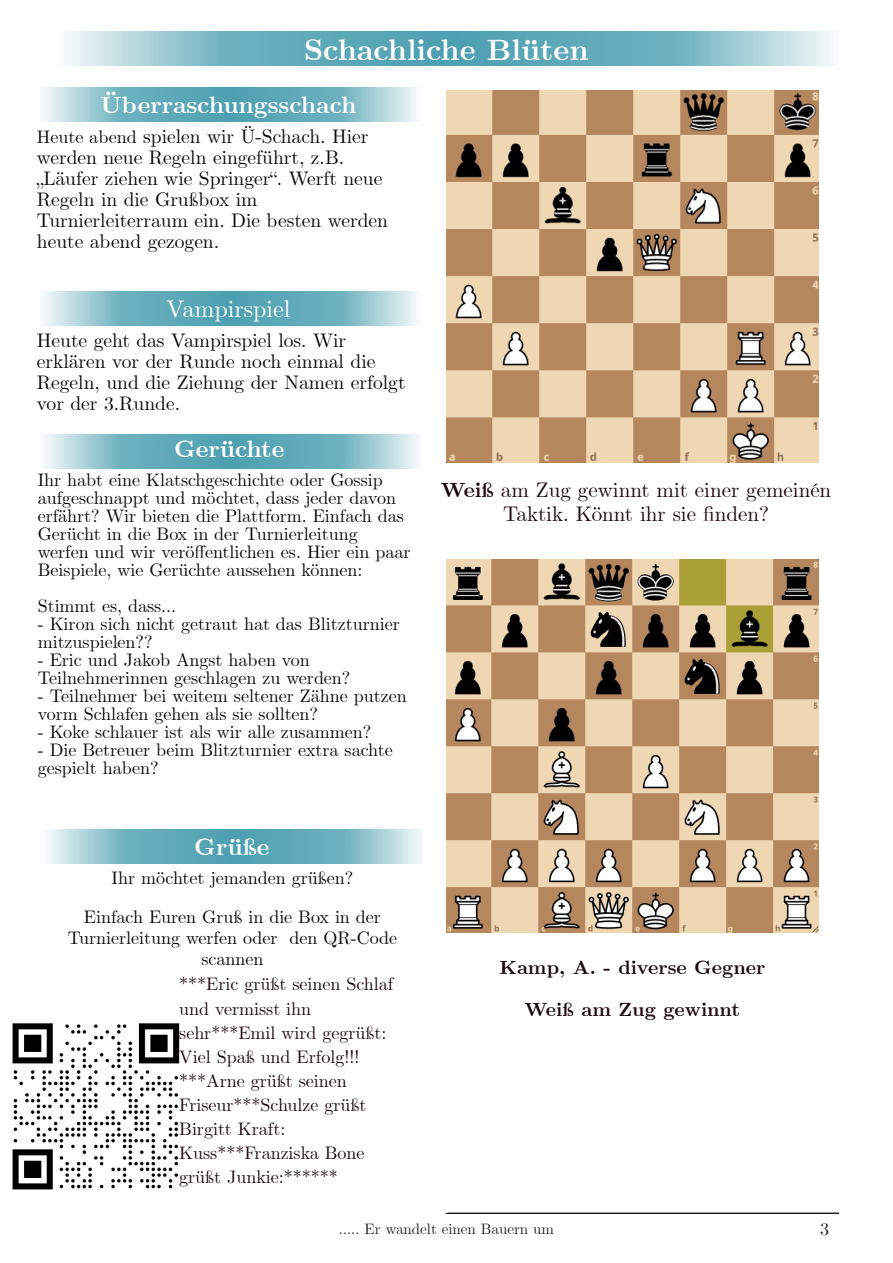
<style>
.page{position:relative;width:893px;height:1263px;background:#fff}
.page>*{position:absolute;margin:0;border:0;box-sizing:border-box;transform-origin:0 0}
.t1{font:700 30px "CMU Serif";color:#fff}
.t2{font:700 24px "CMU Serif";color:#fff}
.t3{font:24px "CMU Serif";color:#fff}
.t4{font:21px/24px "CMU Serif";color:#1d090c;text-align:center}
.t5{font:19.5px/21px "CMU Serif";color:#080704}
.t6{font:700 19.5px/42px "CMU Serif";color:#1d090c;text-align:center}
.t7{font:18px/18px "CMU Serif";color:#080704}
.t8{font:18px/24px "CMU Serif";color:#1d090c}
.t9{font:18px "CMU Serif";color:#231f20}
.t10{font:15px "CMU Serif";color:#231f20}
.s1{font-size:18px}
.s2{font-weight:700}
</style>
<div class="page">
<hr style="left:54px;top:1212px;width:785px;height:2px;background:#231f20">
<img style="left:38px;top:863px;width:415px;height:351px">
<svg style="left:67px;top:32px;width:766px;height:34px;background:#7fbac6"></svg>
<svg style="left:47px;top:829px;width:375px;height:34px;background:#7fbac6"></svg>
<svg style="left:44px;top:434px;width:375px;height:34px;background:#7fbac6"></svg>
<img style="left:13px;top:1023px;width:166px;height:166px">
<svg style="left:43px;top:88px;width:375px;height:34px;background:#7fbac6"></svg>
<svg style="left:43px;top:292px;width:375px;height:34px;background:#7fbac6"></svg>
<img style="left:446px;top:91px;width:373px;height:371px">
<img style="left:446px;top:560px;width:372px;height:373px">
<h1 class="t1" style="left:304px;top:36px;width:286px">Schachliche Blüten</h1>
<h2 class="t2" style="left:100px;top:94px;width:258px">Überraschungsschach</h2>
<p class="t5" style="left:37px;top:126px;width:353px"><span class="s1">Heute abend</span> spielen wir Ü-Schach. Hier werden neue Regeln eingeführt, z.B. „Läufer ziehen wie Springer“. Werft neue Regeln in die Grußbox im Turnierleiterraum ein. Die besten werden heute abend gezogen.</p>
<h2 class="t3" style="left:166px;top:298px;width:126px">Vampirspiel</h2>
<p class="t5" style="left:37px;top:330px;width:370px">Heute geht das Vampirspiel los. Wir erklären vor der Runde noch einmal die<br>Regeln, und die Ziehung der Namen erfolgt vor der 3.Runde.</p>
<h2 class="t2" style="left:174px;top:438px;width:112px">Gerüchte</h2>
<p class="t7" style="left:38px;top:472px;width:374px">Ihr habt eine Klatschgeschichte oder Gossip aufgeschnappt und möchtet, dass jeder davon erfährt? Wir bieten die Plattform. Einfach das Gerücht in die Box in der Turnierleitung werfen und wir veröffentlichen es. Hier ein paar Beispiele, wie Gerüchte aussehen können:</p>
<p class="t7" style="left:38px;top:598px;width:140px">Stimmt es, dass…</p>
<p class="t7" style="left:38px;top:616px;width:363px">- Kiron sich nicht getraut hat das Blitzturnier mitzuspielen??</p>
<p class="t7" style="left:38px;top:652px;width:314px">- Eric und Jakob Angst haben von<br>Teilnehmerinnen geschlagen zu werden?</p>
<p class="t7" style="left:38px;top:688px;width:371px">- Teilnehmer bei weitem seltener Zähne putzen vorm Schlafen gehen als sie sollten?</p>
<p class="t7" style="left:38px;top:724px;width:335px">- Koke schlauer ist als wir alle zusammen?</p>
<p class="t7" style="left:38px;top:742px;width:356px">- Die Betreuer beim Blitzturnier extra sachte gespielt haben?</p>
<h2 class="t2" style="left:194px;top:835px;width:77px">Grüße</h2>
<p class="t7" style="left:84px;top:859px;width:299px;line-height:39px;text-align:center">Ihr möchtet jemanden grüßen?<br>Einfach Euren Gruß in die Box in der</p>
<p class="t7" style="left:68px;top:928px;width:331px;line-height:21px;text-align:center">Turnierleitung werfen oder den QR-Code scannen</p>
<p class="t8" style="left:179px;top:973px;width:216px">***Eric grüßt seinen Schlaf und vermisst ihn sehr***Emil wird gegrüßt:<br>Viel Spaß und Erfolg!!! ***Arne grüßt seinen<br>Friseur***Schulze grüßt<br>Birgitt Kraft:<br>Kuss***Franziska Bone grüßt Junkie:******</p>
<p class="t4" style="left:441px;top:478px;width:392px"><span class="s2">Weiß</span> am Zug gewinnt mit einer gemeinén<br>Taktik. Könnt ihr sie finden?</p>
<p class="t6" style="left:499px;top:947px;width:267px">Kamp, A. - diverse Gegner<br>Weiß am Zug gewinnt</p>
<p class="t10" style="left:339px;top:1222px;width:217px">….. Er wandelt einen Bauern um</p>
<p class="t9" style="left:820px;top:1221px;width:10px">3</p>
</div>
